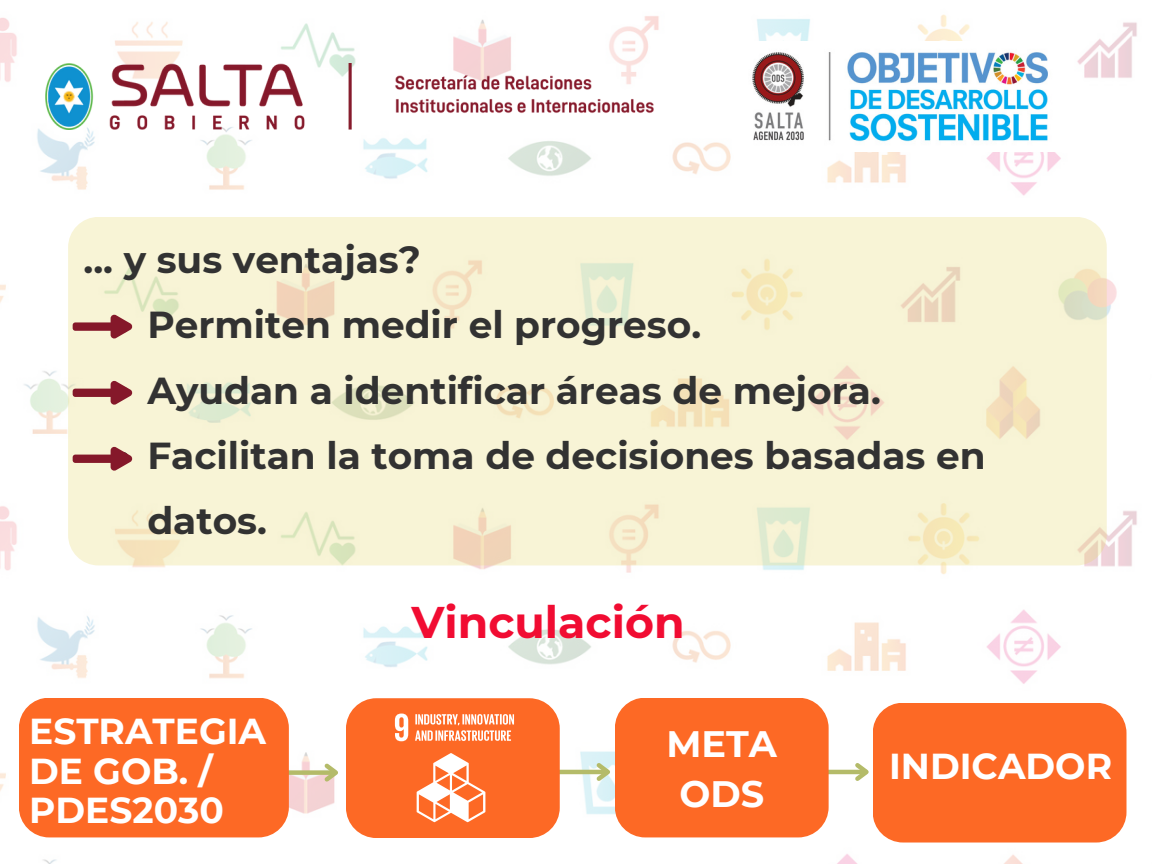
<style>
.page{position:relative;width:1152px;height:864px;background:#fff}
.page>*{position:absolute;margin:0;border:0;box-sizing:border-box;transform-origin:0 0}
.t1{font:700 44.25px "Montserrat";color:#f10c32}
.t2{font:700 37.5px/65.2px "Montserrat";color:#323232}
.t3{font:700 36.75px/50.7px "Montserrat";color:#fff;text-align:center}
.t4{font:700 36px/39.3px "Montserrat";color:#fff}
</style>
<div class="page">
<img style="left:0;top:14px;width:1137px;height:850px">
<img style="left:46px;top:64px;width:610px;height:65px">
<img style="left:733px;top:41px;width:333px;height:111px">
<svg style="left:68px;top:217px;width:1039px;height:348px;background:#f6f2d3"></svg>
<hr style="left:773px;top:770px;width:93px;height:4px;background:#b4bb69">
<svg style="left:851px;top:759px;width:22px;height:26px"></svg>
<div style="left:615px;top:698px;width:213px;height:139px;background:#fd6925;border-radius:30px"></div>
<div style="left:873px;top:703px;width:254px;height:140px;background:#fd6925;border-radius:30px"></div>
<hr style="left:515px;top:770px;width:93px;height:4px;background:#b4bb69">
<svg style="left:593px;top:759px;width:22px;height:26px"></svg>
<div style="left:346px;top:698px;width:214px;height:140px;background:#fd6925;border-radius:30px"></div>
<svg style="left:395px;top:714px;width:119px;height:108px"></svg>
<div style="left:243px;top:770px;width:93px;height:5px;background:#b4bb69"></div>
<svg style="left:321px;top:760px;width:22px;height:26px"></svg>
<div style="left:19px;top:698px;width:270px;height:139px;background:#fd6925;border-radius:30px"></div>
<div style="left:73px;top:322px;width:41px;height:9px;background:#85182a;border-radius:3px"></div>
<svg style="left:111px;top:314px;width:22px;height:25px"></svg>
<div style="left:73px;top:455px;width:41px;height:8px;background:#85182a;border-radius:3px"></div>
<svg style="left:111px;top:446px;width:22px;height:26px"></svg>
<div style="left:73px;top:389px;width:41px;height:8px;background:#85182a;border-radius:3px"></div>
<svg style="left:111px;top:380px;width:22px;height:26px"></svg>
<p class="t2" style="left:84px;top:227px;width:339px">... y sus ventajas?</p>
<h3 class="t2" style="left:147px;top:292px;width:555px">Permiten medir el progreso.</h3>
<p class="t2" style="left:147px;top:358px;width:735px">Ayudan a identificar áreas de mejora.</p>
<p class="t2" style="left:147px;top:423px;width:840px">Facilitan la toma de decisiones basadas en datos.</p>
<p class="t4" style="left:29px;top:712px;width:238px">ESTRATEGIA<br>DE GOB. /<br>PDES2030</p>
<p class="t1" style="left:412px;top:595px;width:275px">Vinculación</p>
<p class="t3" style="left:666px;top:718px;width:112px">META<br>ODS</p>
<p class="t4" style="left:889px;top:747px;width:224px">INDICADOR</p>
</div>
